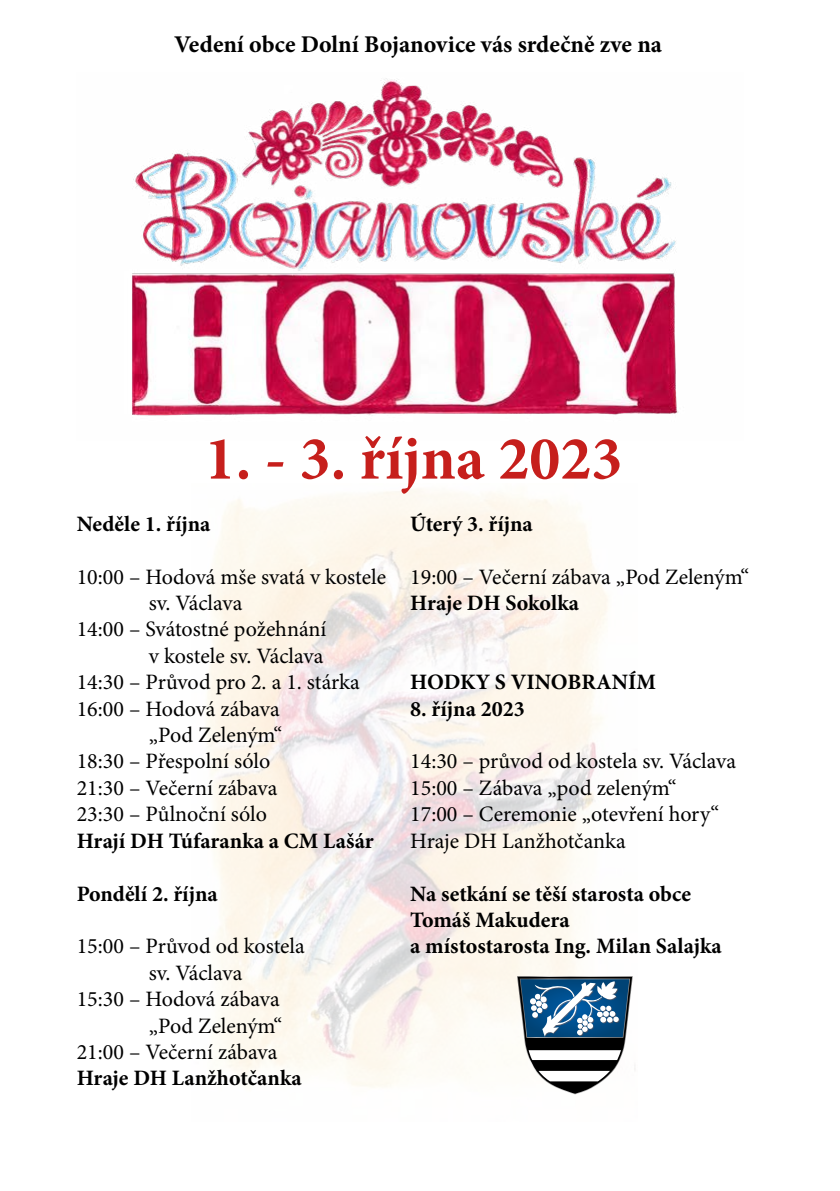
<style>
.page{position:relative;width:840px;height:1191px;background:#fff}
.page>*{position:absolute;margin:0;border:0;box-sizing:border-box;transform-origin:0 0}
.t1{font:700 62px "Minion Pro";color:#c61f1c}
.t2{font:700 24px "Minion Pro";color:#000}
.t3{font:22px/26.4px "Minion Pro";color:#000}
.t4{font:700 22px/26.4px "Minion Pro";color:#000}
</style>
<div class="page">
<img style="left:207px;top:489px;width:428px;height:606px">
<img style="left:132px;top:78px;width:546px;height:338px">
<svg style="left:516px;top:976px;width:116px;height:118px"></svg>
<p class="t2" style="left:174px;top:27px;width:489px">Vedení obce Dolní Bojanovice vás srdečně zve na</p>
<h1 class="t1" style="left:204px;top:415px;width:419px">1. - 3. října 2023</h1>
<p class="t4" style="left:77px;top:510px;width:135px">Neděle 1. října</p>
<p class="t3" style="left:77px;top:563px;width:310px">10:00 – Hodová mše svatá v kostele</p>
<p class="t3" style="left:149px;top:590px;width:95px">sv. Václava</p>
<p class="t3" style="left:77px;top:616px;width:251px">14:00 – Svátostné požehnání</p>
<p class="t3" style="left:149px;top:642px;width:176px">v kostele sv. Václava</p>
<p class="t3" style="left:77px;top:669px;width:284px">14:30 – Průvod pro 2. a 1. stárka</p>
<p class="t3" style="left:77px;top:695px;width:204px">16:00 – Hodová zábava</p>
<p class="t3" style="left:149px;top:722px;width:135px">„Pod Zeleným“</p>
<p class="t3" style="left:77px;top:748px;width:195px">18:30 – Přespolní sólo</p>
<p class="t3" style="left:77px;top:774px;width:202px">21:30 – Večerní zábava</p>
<p class="t3" style="left:77px;top:801px;width:192px">23:30 – Půlnoční sólo</p>
<p class="t4" style="left:77px;top:827px;width:298px">Hrají DH Túfaranka a CM Lašár</p>
<p class="t4" style="left:77px;top:880px;width:142px">Pondělí 2. října</p>
<p class="t3" style="left:77px;top:933px;width:229px">15:00 – Průvod od kostela</p>
<p class="t3" style="left:149px;top:959px;width:95px">sv. Václava</p>
<p class="t3" style="left:77px;top:986px;width:204px">15:30 – Hodová zábava</p>
<p class="t3" style="left:149px;top:1012px;width:135px">„Pod Zeleným“</p>
<p class="t3" style="left:77px;top:1038px;width:202px">21:00 – Večerní zábava</p>
<p class="t4" style="left:77px;top:1065px;width:226px">Hraje DH Lanžhotčanka</p>
<p class="t4" style="left:410px;top:510px;width:124px">Úterý 3. října</p>
<p class="t3" style="left:410px;top:563px;width:340px">19:00 – Večerní zábava „Pod Zeleným“</p>
<p class="t4" style="left:410px;top:589px;width:170px">Hraje DH Sokolka</p>
<p class="t4" style="left:410px;top:669px;width:247px">HODKY S VINOBRANÍM</p>
<p class="t4" style="left:410px;top:695px;width:116px">8. října 2023</p>
<p class="t3" style="left:410px;top:748px;width:327px">14:30 – průvod od kostela sv. Václava<br>15:00 – Zábava „pod zeleným“<br>17:00 – Ceremonie „otevření hory“<br>Hraje DH Lanžhotčanka</p>
<p class="t4" style="left:410px;top:880px;width:313px">Na setkání se těší starosta obce<br>Tomáš Makudera<br>a místostarosta Ing. Milan Salajka</p>
</div>
